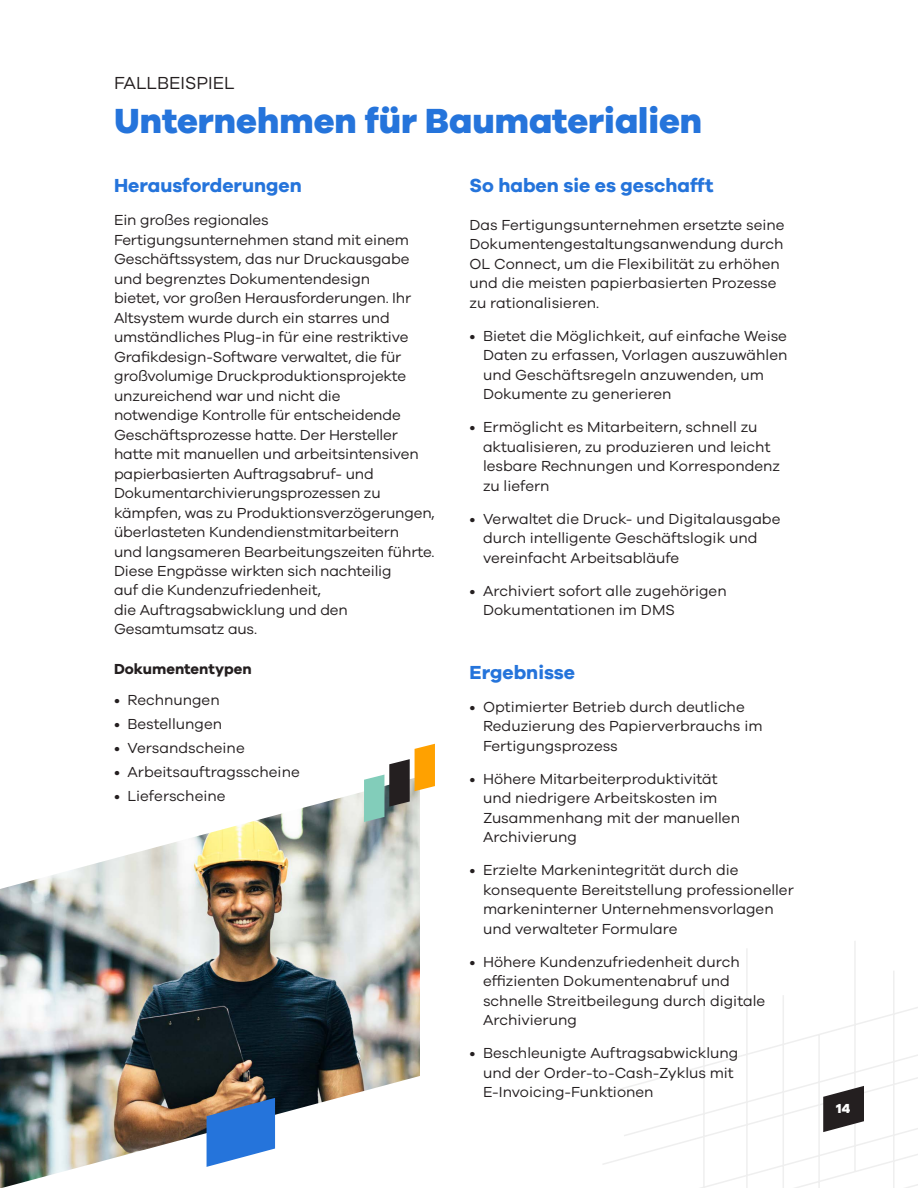
<style>
.page{position:relative;width:918px;height:1188px;background:#fff}
.page>*{position:absolute;margin:0;border:0;box-sizing:border-box;transform-origin:0 0}
.t1{font:800 36px "Galano Grotesque";color:#2574db}
.t2{font:700 19.5px "Galano Grotesque";color:#2574db}
.t3{font:18px "Galano Grotesque";color:#241f20}
.t4{font:15px/19.5px "Galano Grotesque";color:#241f20}
.t5{font:700 15px "Galano Grotesque";color:#241f20}
.t6{font:800 13.5px "Galano Grotesque";color:#fff}
</style>
<div class="page">
<svg style="left:603px;top:941px;width:315px;height:247px"></svg>
<img style="left:0;top:792px;width:420px;height:396px">
<svg style="left:207px;top:1098px;width:68px;height:69px;background:#5789cf"></svg>
<svg style="left:364px;top:744px;width:71px;height:78px"></svg>
<svg style="left:823px;top:1086px;width:41px;height:46px"></svg>
<p class="t3" style="left:114px;top:72px;width:122px">FALLBEISPIEL</p>
<h1 class="t1" style="left:114px;top:98px;width:590px">Unternehmen für Baumaterialien</h1>
<h2 class="t2" style="left:114px;top:173px;width:189px">Herausforderungen</h2>
<p class="t4" style="left:114px;top:210px;width:322px">Ein großes regionales Fertigungsunternehmen stand mit einem Geschäftssystem, das nur Druckausgabe und begrenztes Dokumentendesign<br>bietet, vor großen Herausforderungen. Ihr Altsystem wurde durch ein starres und umständliches Plug-in für eine restriktive Grafikdesign-Software verwaltet, die für großvolumige Druckproduktionsprojekte unzureichend war und nicht die<br>notwendige Kontrolle für entscheidende Geschäftsprozesse hatte. Der Hersteller hatte mit manuellen und arbeitsintensiven papierbasierten Auftragsabruf- und Dokumentarchivierungsprozessen zu kämpfen, was zu Produktionsverzögerungen, überlasteten Kundendienstmitarbeitern<br>und langsameren Bearbeitungszeiten führte.<br>Diese Engpässe wirkten sich nachteilig<br>auf die Kundenzufriedenheit,<br>die Auftragsabwicklung und den Gesamtumsatz aus.</p>
<p class="t5" style="left:114px;top:660px;width:139px">Dokumententypen</p>
<p class="t4" style="left:114px;top:690px;width:107px">• Rechnungen</p>
<p class="t4" style="left:114px;top:714px;width:110px">• Bestellungen</p>
<p class="t4" style="left:114px;top:738px;width:132px">• Versandscheine</p>
<p class="t4" style="left:114px;top:762px;width:187px">• Arbeitsauftragsscheine</p>
<p class="t4" style="left:114px;top:786px;width:113px">• Lieferscheine</p>
<h2 class="t2" style="left:470px;top:173px;width:246px">So haben sie es geschafft</h2>
<p class="t4" style="left:470px;top:214px;width:317px">Das Fertigungsunternehmen ersetzte seine Dokumentengestaltungsanwendung durch OL Connect, um die Flexibilität zu erhöhen und die meisten papierbasierten Prozesse zu rationalisieren.</p>
<p class="t4" style="left:483px;top:325px;width:306px;text-indent:-14px">• Bietet die Möglichkeit, auf einfache Weise Daten zu erfassen, Vorlagen auszuwählen und Geschäftsregeln anzuwenden, um Dokumente zu generieren</p>
<p class="t4" style="left:483px;top:417px;width:299px;text-indent:-14px">• Ermöglicht es Mitarbeitern, schnell zu aktualisieren, zu produzieren und leicht lesbare Rechnungen und Korrespondenz zu liefern</p>
<p class="t4" style="left:483px;top:508px;width:299px;text-indent:-14px">• Verwaltet die Druck- und Digitalausgabe durch intelligente Geschäftslogik und vereinfacht Arbeitsabläufe</p>
<p class="t4" style="left:483px;top:580px;width:245px;text-indent:-14px">• Archiviert sofort alle zugehörigen<br>Dokumentationen im DMS</p>
<h2 class="t2" style="left:470px;top:660px;width:107px">Ergebnisse</h2>
<p class="t4" style="left:483px;top:697px;width:281px;text-indent:-14px">• Optimierter Betrieb durch deutliche<br>Reduzierung des Papierverbrauchs im<br>Fertigungsprozess</p>
<p class="t4" style="left:483px;top:769px;width:259px;text-indent:-14px">• Höhere Mitarbeiterproduktivität und niedrigere Arbeitskosten im<br>Zusammenhang mit der manuellen<br>Archivierung</p>
<p class="t4" style="left:483px;top:860px;width:312px;text-indent:-14px">• Erzielte Markenintegrität durch die konsequente Bereitstellung professioneller markeninterner Unternehmensvorlagen und verwalteter Formulare</p>
<p class="t4" style="left:483px;top:952px;width:284px;text-indent:-14px">• Höhere Kundenzufriedenheit durch effizienten Dokumentenabruf und schnelle Streitbeilegung durch digitale<br>Archivierung</p>
<p class="t4" style="left:483px;top:1043px;width:257px;text-indent:-14px">• Beschleunigte Auftragsabwicklung und der Order-to-Cash-Zyklus mit<br>E-Invoicing-Funktionen</p>
<p class="t6" style="left:836px;top:1100px;width:16px">14</p>
</div>
